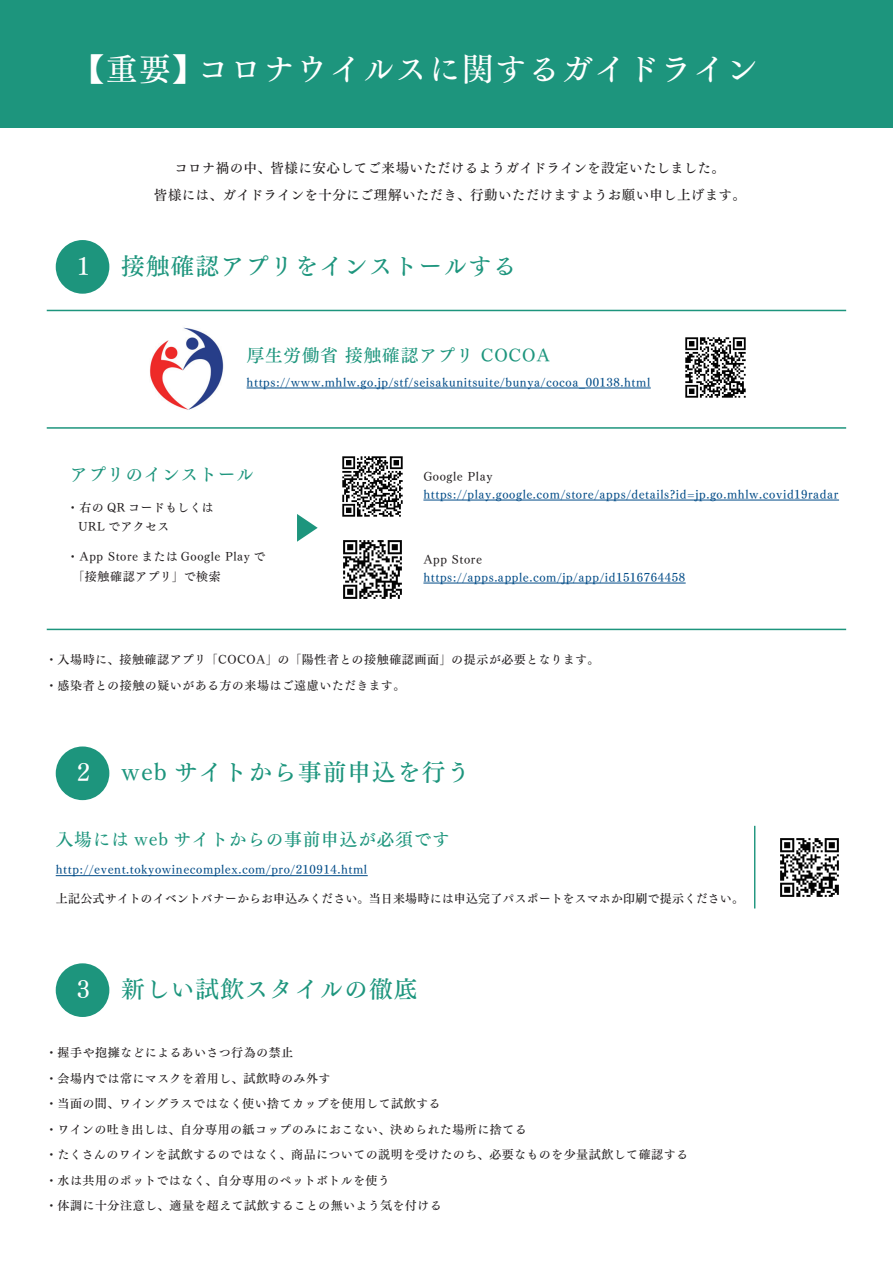
<style>
.page{position:relative;width:893px;height:1263px;background:#fff}
.page>*{position:absolute;margin:0;border:0;box-sizing:border-box;transform-origin:0 0}
.t1{font:31.5px "Tsuku Min Pro D";letter-spacing:.05em;color:#fff}
.t2{font:23.55px "Tsuku Min Pro D";letter-spacing:.05em;color:#1d957d}
.t3{font:17.55px "Tsuku Min Pro D";letter-spacing:.05em;color:#1d957d}
.t4{font:13.5px/27px "Tsuku Min Pro D";letter-spacing:.02em;color:#231f20;text-align:center}
.t5{font:12px/25.5px "Tsuku Min Pro D";letter-spacing:.035em;color:#231f20}
.t6{font:12px "Tsuku Min Pro D";letter-spacing:.05em;color:#004b87}
.t7{font:12px "Tsuku Min Pro D";letter-spacing:.01em;color:#231f20}
.s1{color:#fff}
</style>
<div class="page">
<div style="left:56px;top:746px;width:53px;height:54px;background:#1d957d;border-radius:50%"></div>
<div style="left:0;top:0;width:893px;height:128px;background:#1d957d"></div>
<hr style="left:423px;top:500px;width:416px;height:1px;background:#004b87">
<hr style="left:56px;top:875px;width:312px;height:1px;background:#004b87">
<hr style="left:423px;top:583px;width:263px;height:1px;background:#004b87">
<div style="left:56px;top:240px;width:53px;height:54px;background:#1d957d;border-radius:50%"></div>
<div style="left:56px;top:963px;width:53px;height:54px;background:#1d957d;border-radius:50%"></div>
<hr style="left:47px;top:629px;width:799px;height:1px;background:#1d957d">
<img style="left:342px;top:456px;width:61px;height:61px">
<img style="left:343px;top:540px;width:59px;height:59px">
<hr style="left:247px;top:388px;width:404px;height:1px;background:#004b87">
<img style="left:150px;top:327px;width:74px;height:83px">
<img style="left:685px;top:337px;width:61px;height:61px">
<svg style="left:297px;top:514px;width:21px;height:28px"></svg>
<hr style="left:47px;top:427px;width:799px;height:2px;background:#1d957d">
<hr style="left:47px;top:310px;width:799px;height:1px;background:#1d957d">
<hr style="left:754px;top:826px;width:1px;height:82px;background:#1d957d">
<img style="left:780px;top:838px;width:59px;height:59px">
<h1 class="t1" style="left:73px;top:41px;width:687px">【重要】コロナウイルスに関するガイドライン</h1>
<p class="t4" style="left:154px;top:153px;width:593px">コロナ禍の中、皆様に安心してご来場いただけるようガイドラインを設定いたしました。<br>皆様には、ガイドラインを十分にご理解いただき、行動いただけますようお願い申し上げます。</p>
<h2 class="t2" style="left:72px;top:245px;width:446px"><span class="s1">１</span> 接触確認アプリをインストールする</h2>
<h3 class="t3" style="left:247px;top:339px;width:305px">厚生労働省 接触確認アプリ COCOA</h3>
<p class="t6" style="left:247px;top:371px;width:405px">https://www.mhlw.go.jp/stf/seisakunitsuite/bunya/cocoa_00138.html</p>
<h3 class="t3" style="left:70px;top:458px;width:185px">アプリのインストール</h3>
<p class="t5" style="left:79px;top:496px;width:136px;line-height:19.5px;text-indent:-12px">・右の QR コードもしくは<br>URL でアクセス</p>
<p class="t5" style="left:72px;top:545px;width:195px;line-height:19.5px;text-indent:-5px">・App Store または Google Play で「接触確認アプリ」で検索</p>
<p class="t5" style="left:423px;top:462px;width:71px">Google Play</p>
<p class="t6" style="left:423px;top:484px;width:416px">https://play.google.com/store/apps/details?id=jp.go.mhlw.covid19radar</p>
<p class="t5" style="left:423px;top:545px;width:60px">App Store</p>
<p class="t6" style="left:423px;top:566px;width:263px">https://apps.apple.com/jp/app/id1516764458</p>
<p class="t5" style="left:45px;top:646px;width:556px">・入場時に、接触確認アプリ「COCOA」の「陽性者との接触確認画面」の提示が必要となります。・感染者との接触の疑いがある方の来場はご遠慮いただきます。</p>
<h2 class="t2" style="left:72px;top:751px;width:400px"><span class="s1">２</span> web サイトから事前申込を行う</h2>
<h3 class="t3" style="left:56px;top:824px;width:395px">入場には web サイトからの事前申込が必須です</h3>
<p class="t6" style="left:56px;top:859px;width:313px">http://event.tokyowinecomplex.com/pro/210914.html</p>
<p class="t7" style="left:56px;top:888px;width:690px">上記公式サイトのイベントバナーからお申込みください。当日来場時には申込完了パスポートをスマホか印刷で提示ください。</p>
<h2 class="t2" style="left:72px;top:968px;width:347px"><span class="s1">３</span> 新しい試飲スタイルの徹底</h2>
<p class="t5" style="left:45px;top:1039px;width:644px">・握手や抱擁などによるあいさつ行為の禁止<br>・会場内では常にマスクを着用し、試飲時のみ外す<br>・当面の間、ワイングラスではなく使い捨てカップを使用して試飲する<br>・ワインの吐き出しは、自分専用の紙コップのみにおこない、決められた場所に捨てる<br>・たくさんのワインを試飲するのではなく、商品についての説明を受けたのち、必要なものを少量試飲して確認する・水は共用のポットではなく、自分専用のペットボトルを使う<br>・体調に十分注意し、適量を超えて試飲することの無いよう気を付ける</p>
</div>
